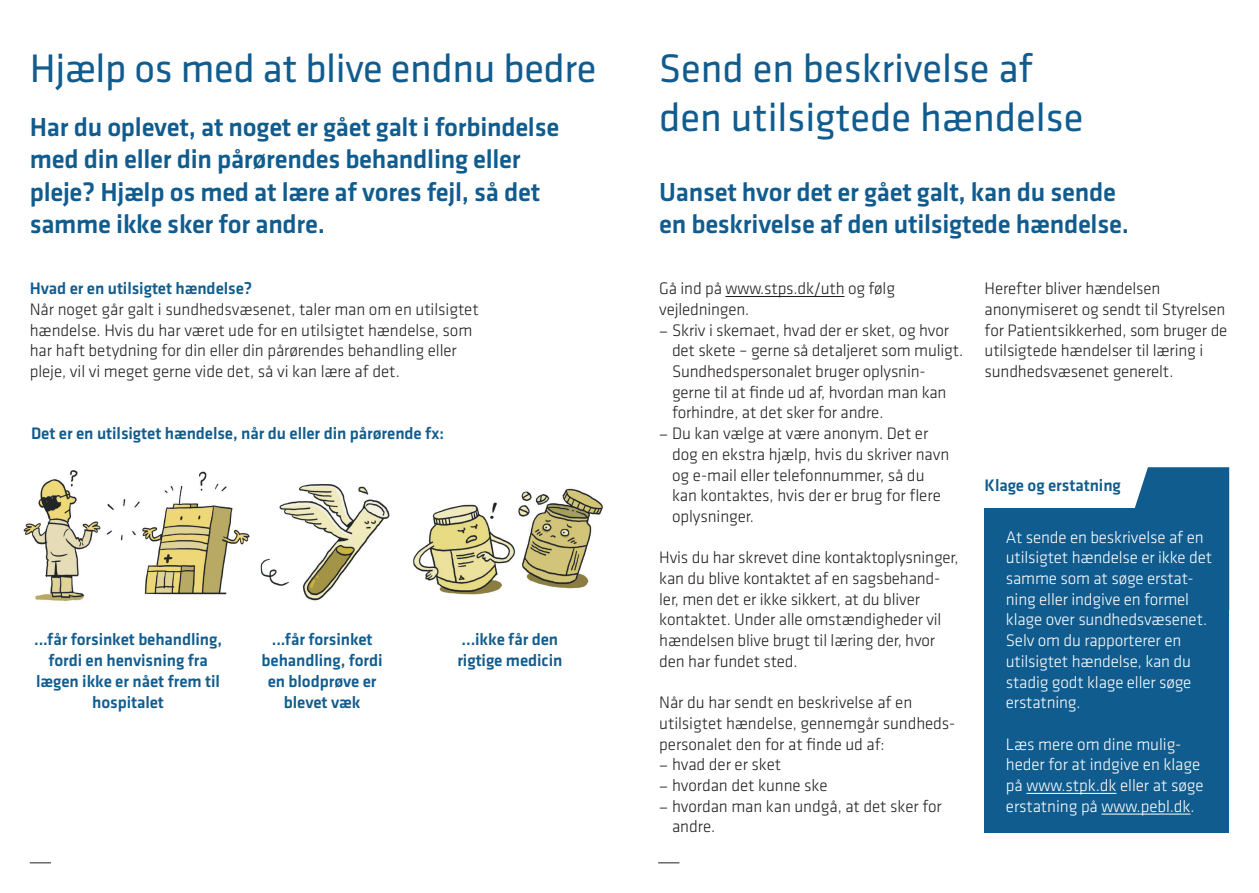
<style>
.page{position:relative;width:1259px;height:893px;background:#fff}
.page>*{position:absolute;margin:0;border:0;box-sizing:border-box;transform-origin:0 0}
.t1{font:41.25px "Klavika";color:#115c8e}
.t2{font:500 27px/32.4px "Klavika";letter-spacing:-.01em;color:#115c8e}
.t3{font:300 17.25px/20.7px "Klavika";letter-spacing:-.01em;color:#231f20}
.t4{font:300 17.25px/20.7px "Klavika";letter-spacing:-.01em;color:#fff}
.t5{font:500 17.25px/20.7px "Klavika";letter-spacing:-.005em;color:#115c8e;text-align:center}
.s1{font-family:"Minion Pro";font-weight:400}
</style>
<div class="page">
<hr style="left:725px;top:296px;width:119px;height:1px;background:#231f20">
<svg style="left:658px;top:862px;width:21px;height:1px"></svg>
<svg style="left:30px;top:862px;width:21px;height:1px"></svg>
<img style="left:260px;top:484px;width:130px;height:117px">
<img style="left:413px;top:502px;width:102px;height:93px">
<img style="left:518px;top:488px;width:85px;height:101px">
<svg style="left:1134px;top:467px;width:95px;height:41px;background:#246997"></svg>
<div style="left:984px;top:508px;width:245px;height:325px;background:#115c8e"></div>
<hr style="left:1026px;top:793px;width:90px;height:1px;background:#fff">
<hr style="left:1101px;top:814px;width:89px;height:1px;background:#fff">
<img style="left:23px;top:470px;width:227px;height:132px">
<p class="t1" style="left:30px;top:46px;width:568px">Hjælp os med at blive endnu bedre</p>
<p class="t1" style="left:659px;top:46px;width:375px">Send en beskrivelse af</p>
<p class="t2" style="left:30px;top:111px;width:531px">Har du oplevet, at noget er gået galt i forbindelse</p>
<p class="t1" style="left:659px;top:95px;width:426px">den utilsigtede hændelse</p>
<p class="t2" style="left:30px;top:144px;width:512px">med din eller din pårørendes behandling eller pleje? Hjælp os med at lære af vores fejl, så det samme ikke sker for andre.</p>
<p class="t5" style="left:30px;top:278px;width:224px">Hvad er en utilsigtet hændelse?</p>
<p class="t3" style="left:30px;top:299px;width:450px">Når noget går galt i sundhedsvæsenet, taler man om en utilsigtet hændelse. Hvis du har været ude for en utilsigtet hændelse, som har haft betydning for din eller din pårørendes behandling eller pleje, vil vi meget gerne vide det, så vi kan lære af det.</p>
<p class="t5" style="left:31px;top:423px;width:414px">Det er en utilsigtet hændelse, når du eller din pårørende fx:</p>
<p class="t5" style="left:34px;top:630px;width:190px">...får forsinket behandling, fordi en henvisning fra lægen ikke er nået frem til hospitalet</p>
<p class="t5" style="left:262px;top:630px;width:123px">...får forsinket behandling, fordi en blodprøve er blevet væk</p>
<p class="t5" style="left:461px;top:630px;width:98px">...ikke får den</p>
<p class="t5" style="left:457px;top:650px;width:107px">rigtige medicin</p>
<p class="t2" style="left:659px;top:176px;width:471px">Uanset hvor det er gået galt, kan du sende en beskrivelse af den utilsigtede hændelse.</p>
<p class="t3" style="left:659px;top:278px;width:237px">Gå ind på www.stps.dk/uth og følg vejledningen.</p>
<p class="t3" style="left:672px;top:320px;width:293px;text-indent:-13px"><span class="s1">–</span> Skriv i skemaet, hvad der er sket, og hvor det skete – gerne så detaljeret som muligt.<br>Sundhedspersonalet bruger oplysnin&shy;gerne til at finde ud af, hvordan man kan forhindre, at det sker for andre.</p>
<p class="t3" style="left:672px;top:423px;width:279px;text-indent:-13px"><span class="s1">–</span> Du kan vælge at være anonym. Det er dog en ekstra hjælp, hvis du skriver navn og e-mail eller telefonnummer, så du kan kontaktes, hvis der er brug for flere oplysninger.</p>
<p class="t3" style="left:659px;top:548px;width:301px">Hvis du har skrevet dine kontaktoplysninger, kan du blive kontaktet af en sagsbehand&shy;ler, men det er ikke sikkert, at du bliver kontaktet. Under alle omstændigheder vil hændelsen blive brugt til læring der, hvor den har fundet sted.</p>
<p class="t3" style="left:659px;top:692px;width:297px">Når du har sendt en beskrivelse af en utilsigtet hændelse, gennemgår sundheds&shy;personalet den for at finde ud af:</p>
<p class="t3" style="left:659px;top:755px;width:123px"><span class="s1">–</span> hvad der er sket</p>
<p class="t3" style="left:659px;top:775px;width:170px"><span class="s1">–</span> hvordan det kunne ske</p>
<p class="t3" style="left:672px;top:796px;width:271px;text-indent:-13px"><span class="s1">–</span> hvordan man kan undgå, at det sker for andre.</p>
<p class="t3" style="left:984px;top:278px;width:244px">Herefter bliver hændelsen anonymiseret og sendt til Styrelsen for Patientsikkerhed, som bruger de utilsigtede hændelser til læring i sundhedsvæsenet generelt.</p>
<p class="t5" style="left:984px;top:475px;width:138px">Klage og erstatning</p>
<p class="t4" style="left:1006px;top:527px;width:208px">At sende en beskrivelse af en utilsigtet hændelse er ikke det samme som at søge erstat&shy;ning eller indgive en formel klage over sundhedsvæsenet.<br>Selv om du rapporterer en utilsigtet hændelse, kan du stadig godt klage eller søge erstatning.</p>
<p class="t4" style="left:1006px;top:734px;width:177px">Læs mere om dine mulig-</p>
<p class="t4" style="left:1006px;top:755px;width:199px">heder for at indgive en klage på www.stpk.dk eller at søge erstatning på www.pebl.dk.</p>
</div>
